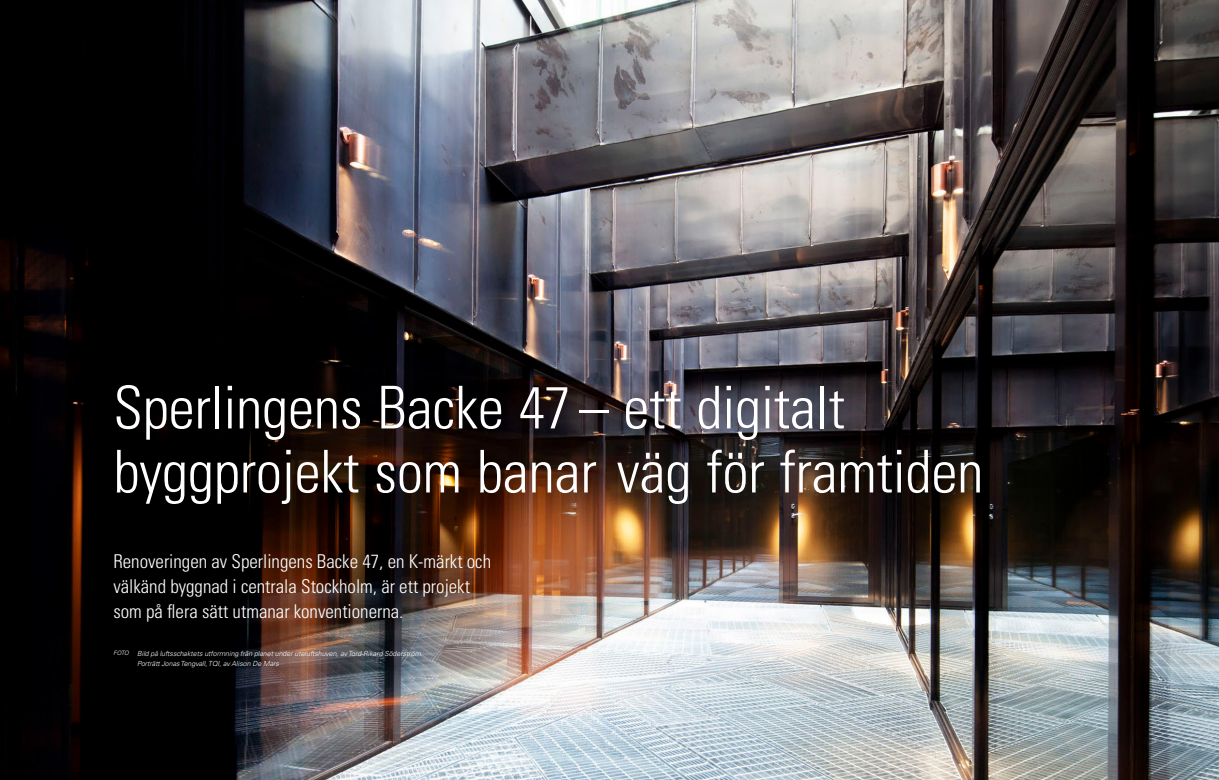
<style>
.page{position:relative;width:1219px;height:780px;background:#fff}
.page>*{position:absolute;margin:0;border:0;box-sizing:border-box;transform-origin:0 0}
.t1{font:300 condensed 59px/64px "Univers LT Std";letter-spacing:-.005em;color:#fff}
.t2{font:300 condensed 19px/24.7px "Univers LT Std";color:#fff}
.t3{font:italic 300 7px/10px "Univers LT Std";color:#fff}
.s1{font-size:6px}
</style>
<div class="page">
<img style="left:0;top:0;width:1219px;height:780px">
<h1 class="t1" style="left:113px;top:374px;width:871px">Sperlingens Backe 47 – ett digitalt byggprojekt som banar väg för framtiden</h1>
<p class="t2" style="left:113px;top:548px;width:379px">Renoveringen av Sperlingens Backe 47, en K-märkt och välkänd byggnad i centrala Stockholm, är ett projekt som på flera sätt utmanar konventionerna.</p>
<p class="t3" style="left:137px;top:649px;width:285px;text-indent:-24px"><span class="s1">FOTO</span> Bild på luftsschaktets utformning från planet under uteluftshuven, av Tord-Rikard Söderström<br>Porträtt Jonas Tengvall, TQI, av Alison De Mars</p>
</div>
